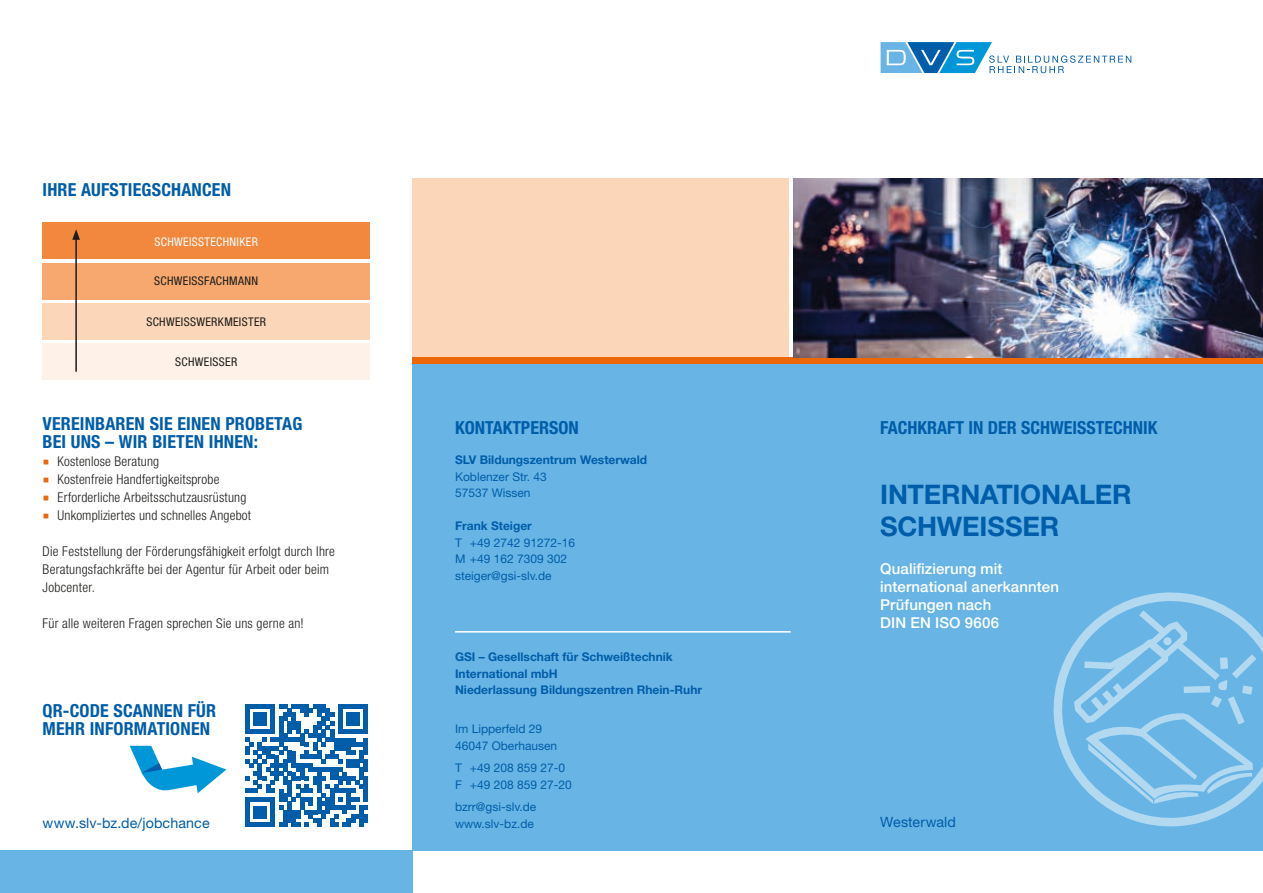
<style>
.page{position:relative;width:1263px;height:893px;background:#fff}
.page>*{position:absolute;margin:0;border:0;box-sizing:border-box;transform-origin:0 0}
.t1{font:700 27px/32.4px "Helvetica Neue LT Std";letter-spacing:-.01em;color:#005da9}
.t2{font:700 condensed 18px/18px "Helvetica Neue LT Std";letter-spacing:.01em;color:#005da9}
.t3{font:500 15px/18px "Helvetica Neue LT Std";letter-spacing:.005em;color:#fff}
.t4{font:14.25px "Helvetica Neue LT Std";letter-spacing:.005em;color:#005da9}
.t5{font:300 condensed 13.5px/18px "Helvetica Neue LT Std";letter-spacing:.02em;color:#1d1d1b}
.t6{font:12px/16.5px "Helvetica Neue LT Std";color:#005da9}
.t7{font:700 12px/16.5px "Helvetica Neue LT Std";color:#005da9}
.t8{font:condensed 12px "Helvetica Neue LT Std";letter-spacing:.025em;color:#1d1d1b}
.t9{font:condensed 12px "Helvetica Neue LT Std";letter-spacing:.025em;color:#fff}
.s1{font-family:"Realist Wide";font-stretch:normal;color:#ec6708}
</style>
<div class="page">
<div style="left:412px;top:357px;width:851px;height:493px;background:#68b5e5"></div>
<div style="left:0;top:850px;width:412px;height:43px;background:#68b5e5"></div>
<div style="left:43px;top:343px;width:327px;height:36px;background:#fef2e8"></div>
<div style="left:43px;top:303px;width:327px;height:36px;background:#fcd6b8"></div>
<div style="left:43px;top:263px;width:327px;height:36px;background:#f6a86e"></div>
<div style="left:43px;top:223px;width:327px;height:36px;background:#f1883d"></div>
<hr style="left:455px;top:631px;width:336px;height:2px;background:#fff">
<div style="left:412px;top:178px;width:377px;height:179px;background:#fcd6b8"></div>
<svg style="left:1053px;top:592px;width:210px;height:234px"></svg>
<svg style="left:1074px;top:610px;width:182px;height:194px"></svg>
<div style="left:1163px;top:637px;width:8px;height:8px;background:#b3d9f1;border-radius:50%"></div>
<hr style="left:75px;top:237px;width:2px;height:135px;background:#1d1d1b">
<svg style="left:72px;top:229px;width:8px;height:11px"></svg>
<div style="left:412px;top:357px;width:851px;height:7px;background:#ec6708"></div>
<svg style="left:245px;top:704px;width:123px;height:123px"></svg>
<svg style="left:130px;top:746px;width:96px;height:47px"></svg>
<img style="left:793px;top:178px;width:470px;height:179px">
<svg style="left:880px;top:42px;width:251px;height:31px"></svg>
<h2 class="t2" style="left:43px;top:181px;width:190px">IHRE AUFSTIEGSCHANCEN</h2>
<p class="t9" style="left:155px;top:235px;width:105px">SCHWEISSTECHNIKER</p>
<p class="t8" style="left:154px;top:274px;width:105px">SCHWEISSFACHMANN</p>
<p class="t8" style="left:146px;top:314px;width:121px">SCHWEISSWERKMEISTER</p>
<p class="t8" style="left:175px;top:355px;width:64px">SCHWEISSER</p>
<h2 class="t2" style="left:43px;top:414px;width:261px">VEREINBAREN SIE EINEN PROBETAG<br>BEI UNS – WIR BIETEN IHNEN:</h2>
<p class="t5" style="left:43px;top:452px;width:118px"><span class="s1">■</span> Kostenlose Beratung</p>
<p class="t5" style="left:43px;top:470px;width:179px"><span class="s1">■</span> Kostenfreie Handfertigkeitsprobe</p>
<p class="t5" style="left:43px;top:488px;width:205px"><span class="s1">■</span> Erforderliche Arbeitsschutzausrüstung</p>
<p class="t5" style="left:43px;top:506px;width:210px"><span class="s1">■</span> Unkompliziertes und schnelles Angebot</p>
<p class="t5" style="left:43px;top:542px;width:294px">Die Feststellung der Förderungsfähigkeit erfolgt durch Ihre<br>Beratungsfachkräfte bei der Agentur für Arbeit oder beim<br>Jobcenter.</p>
<p class="t5" style="left:43px;top:614px;width:263px">Für alle weiteren Fragen sprechen Sie uns gerne an!</p>
<h2 class="t2" style="left:43px;top:701px;width:175px">QR-CODE SCANNEN FÜR<br>MEHR INFORMATIONEN</h2>
<p class="t4" style="left:43px;top:814px;width:169px">www.slv-bz.de/jobchance</p>
<h2 class="t2" style="left:455px;top:418px;width:125px">KONTAKTPERSON</h2>
<p class="t7" style="left:455px;top:451px;width:194px">SLV Bildungszentrum Westerwald</p>
<p class="t6" style="left:455px;top:468px;width:93px">Koblenzer Str. 43<br>57537 Wissen</p>
<p class="t7" style="left:455px;top:517px;width:78px">Frank Steiger</p>
<p class="t6" style="left:455px;top:534px;width:122px">T +49 2742 91272-16<br>M +49 162 7309 302 steiger@gsi-slv.de</p>
<p class="t7" style="left:455px;top:648px;width:249px">GSI – Gesellschaft für Schweißtechnik<br>International mbH<br>Niederlassung Bildungszentren Rhein-Ruhr</p>
<p class="t6" style="left:455px;top:720px;width:104px">Im Lipperfeld 29<br>46047 Oberhausen</p>
<p class="t6" style="left:455px;top:759px;width:118px">T +49 208 859 27-0<br>F +49 208 859 27-20</p>
<p class="t6" style="left:455px;top:798px;width:83px">bzrr@gsi-slv.de www.slv-bz.de</p>
<h2 class="t2" style="left:880px;top:418px;width:279px">FACHKRAFT IN DER SCHWEISSTECHNIK</h2>
<h1 class="t1" style="left:880px;top:477px;width:253px">INTERNATIONALER<br>SCHWEISSER</h1>
<p class="t3" style="left:880px;top:559px;width:180px">Qualifizierung mit international anerkannten<br>Prüfungen nach<br>DIN EN ISO 9606</p>
<p class="t4" style="left:880px;top:813px;width:77px">Westerwald</p>
</div>
